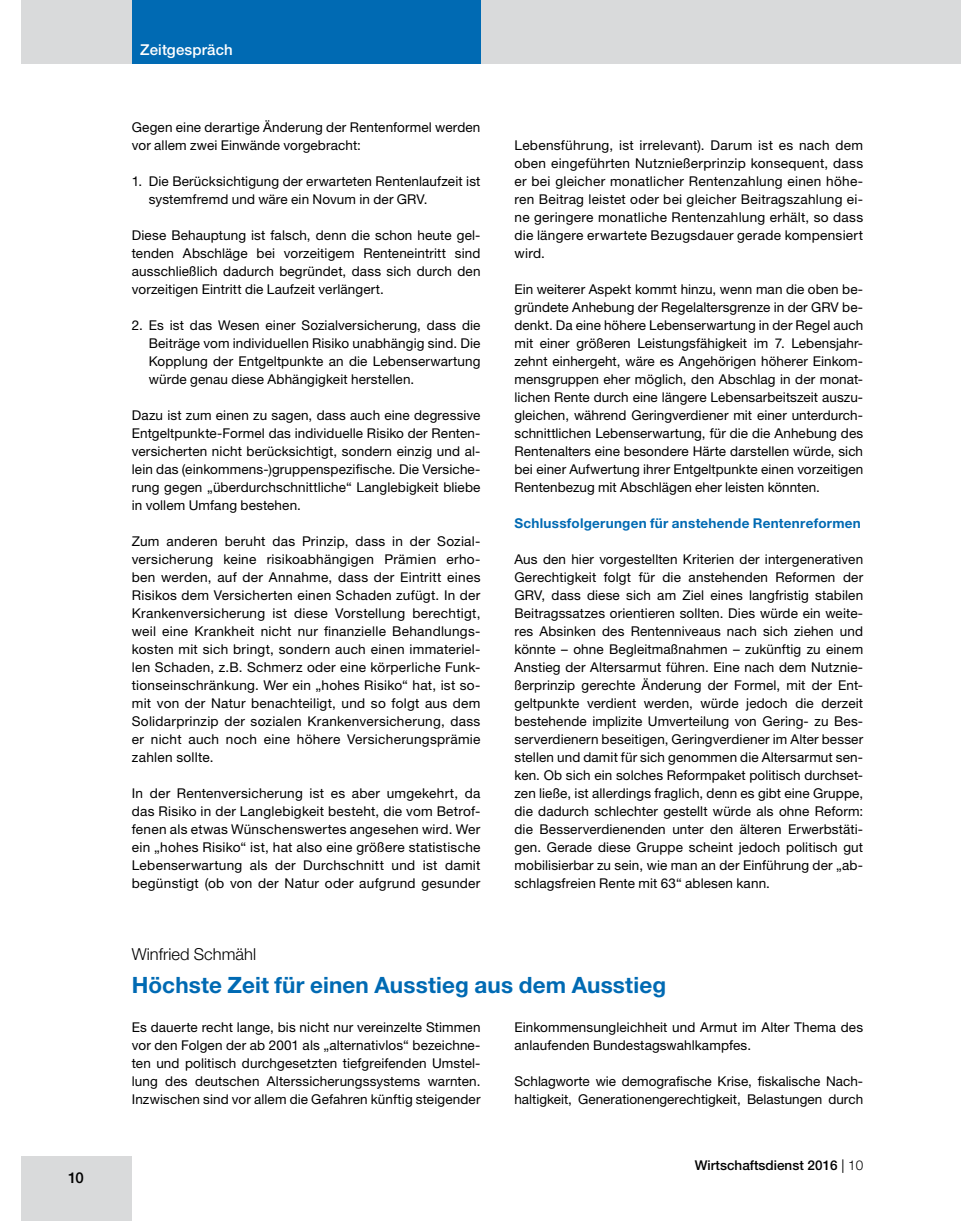
<style>
.page{position:relative;width:961px;height:1221px;background:#fff}
.page>*{position:absolute;margin:0;border:0;box-sizing:border-box;transform-origin:0 0}
.t1{font:700 22.5px "Helvetica Neue";letter-spacing:.005em;color:#006ab3}
.t2{font:300 16.5px "Helvetica Neue";letter-spacing:.005em;color:#000}
.t3{font:500 15px "Helvetica Neue";letter-spacing:.01em;color:#fff}
.t4{font:500 15px "Helvetica Neue";color:#000}
.t5{font:13.5px/18px "Helvetica Neue";letter-spacing:.01em;color:#000;text-align:justify}
.t6{font:700 13.5px "Helvetica Neue";letter-spacing:.02em;color:#006ab3}
.t7{font:500 13.5px "Helvetica Neue";color:#000}
.s1{font-weight:400}
.s2{font-weight:300}
</style>
<div class="page">
<div style="left:21px;top:0;width:919px;height:64px;background:#d9dadb"></div>
<div style="left:940px;top:0;width:21px;height:64px;background:#d9dadb"></div>
<div style="left:132px;top:0;width:348px;height:64px;background:#006ab3"></div>
<div style="left:21px;top:1156px;width:111px;height:64px;background:#d9dadb"></div>
<p class="t4" style="left:68px;top:1168px;width:17px">10</p>
<p class="t3" style="left:140px;top:41px;width:94px">Zeitgespräch</p>
<p class="t5" style="left:132px;top:118px;width:350px">Gegen eine derartige Änderung der Rentenformel werden vor allem zwei Einwände vorgebracht:</p>
<p class="t5" style="left:149px;top:172px;width:333px;text-indent:-17px">1. Die Berücksichtigung der erwarteten Rentenlaufzeit ist systemfremd und wäre ein Novum in der GRV.</p>
<p class="t5" style="left:132px;top:226px;width:350px">Diese Behauptung ist falsch, denn die schon heute gel&shy;tenden Abschläge bei vorzeitigem Renteneintritt sind ausschließlich dadurch begründet, dass sich durch den vorzeitigen Eintritt die Laufzeit verlängert.</p>
<p class="t5" style="left:149px;top:316px;width:333px;text-indent:-17px">2. Es ist das Wesen einer Sozialversicherung, dass die Beiträge vom individuellen Risiko unabhängig sind. Die Kopplung der Entgeltpunkte an die Lebenserwartung würde genau diese Abhängigkeit herstellen.</p>
<p class="t5" style="left:132px;top:406px;width:350px">Dazu ist zum einen zu sagen, dass auch eine degressive Entgeltpunkte-Formel das individuelle Risiko der Renten&shy;versicherten nicht berücksichtigt, sondern einzig und al&shy;lein das (einkommens-)gruppenspezifische. Die Versiche&shy;rung gegen „überdurchschnittliche“ Langlebigkeit bliebe in vollem Umfang bestehen.</p>
<p class="t5" style="left:132px;top:532px;width:350px">Zum anderen beruht das Prinzip, dass in der Sozial&shy;versicherung keine risikoabhängigen Prämien erho&shy;ben werden, auf der Annahme, dass der Eintritt eines Risikos dem Versicherten einen Schaden zufügt. In der Krankenversicherung ist diese Vorstellung berechtigt, weil eine Krankheit nicht nur finanzielle Behandlungs&shy;kosten mit sich bringt, sondern auch einen immateriel&shy;len Schaden, z.B. Schmerz oder eine körperliche Funk&shy;tionseinschränkung. Wer ein „hohes Risiko“ hat, ist so&shy;mit von der Natur benachteiligt, und so folgt aus dem Solidarprinzip der sozialen Krankenversicherung, dass er nicht auch noch eine höhere Versicherungsprämie zahlen sollte.</p>
<p class="t5" style="left:132px;top:784px;width:350px">In der Rentenversicherung ist es aber umgekehrt, da das Risiko in der Langlebigkeit besteht, die vom Betrof&shy;fenen als etwas Wünschenswertes angesehen wird. Wer ein „hohes Risiko“ ist, hat also eine größere statistische Lebenserwartung als der Durchschnitt und ist damit begünstigt (ob von der Natur oder aufgrund gesunder</p>
<p class="t5" style="left:514px;top:136px;width:350px">Lebensführung, ist irrelevant). Darum ist es nach dem oben eingeführten Nutznießerprinzip konsequent, dass er bei gleicher monatlicher Rentenzahlung einen höhe&shy;ren Beitrag leistet oder bei gleicher Beitragszahlung ei&shy;ne geringere monatliche Rentenzahlung erhält, so dass die längere erwartete Bezugsdauer gerade kompensiert wird.</p>
<p class="t5" style="left:514px;top:280px;width:350px">Ein weiterer Aspekt kommt hinzu, wenn man die oben be&shy;gründete Anhebung der Regelaltersgrenze in der GRV be&shy;denkt. Da eine höhere Lebenserwartung in der Regel auch mit einer größeren Leistungsfähigkeit im 7. Lebensjahr&shy;zehnt einhergeht, wäre es Angehörigen höherer Einkom&shy;mensgruppen eher möglich, den Abschlag in der monat&shy;lichen Rente durch eine längere Lebensarbeitszeit auszu&shy;gleichen, während Geringverdiener mit einer unterdurch&shy;schnittlichen Lebenserwartung, für die die Anhebung des Rentenalters eine besondere Härte darstellen würde, sich bei einer Aufwertung ihrer Entgeltpunkte einen vorzeitigen Rentenbezug mit Abschlägen eher leisten könnten.</p>
<p class="t6" style="left:514px;top:515px;width:348px">Schlussfolgerungen für anstehende Rentenreformen</p>
<p class="t5" style="left:514px;top:550px;width:350px">Aus den hier vorgestellten Kriterien der intergenerativen Gerechtigkeit folgt für die anstehenden Reformen der GRV, dass diese sich am Ziel eines langfristig stabilen Beitragssatzes orientieren sollten. Dies würde ein weite&shy;res Absinken des Rentenniveaus nach sich ziehen und könnte – ohne Begleitmaßnahmen – zukünftig zu einem Anstieg der Altersarmut führen. Eine nach dem Nutznie&shy;ßerprinzip gerechte Änderung der Formel, mit der Ent&shy;geltpunkte verdient werden, würde jedoch die derzeit bestehende implizite Umverteilung von Gering- zu Bes&shy;serverdienern beseitigen, Geringverdiener im Alter besser stellen und damit für sich genommen die Altersarmut sen&shy;ken. Ob sich ein solches Reformpaket politisch durchset&shy;zen ließe, ist allerdings fraglich, denn es gibt eine Gruppe, die dadurch schlechter gestellt würde als ohne Reform: die Besserverdienenden unter den älteren Erwerbstäti&shy;gen. Gerade diese Gruppe scheint jedoch politisch gut mobilisierbar zu sein, wie man an der Einführung der „ab&shy;schlagsfreien Rente mit 63“ ablesen kann.</p>
<p class="t2" style="left:132px;top:944px;width:126px">Winfried Schmähl</p>
<h1 class="t1" style="left:132px;top:971px;width:536px">Höchste Zeit für einen Ausstieg aus dem Ausstieg</h1>
<p class="t5" style="left:132px;top:1018px;width:350px">Es dauerte recht lange, bis nicht nur vereinzelte Stimmen vor den Folgen der ab 2001 als „alternativlos“ bezeichne&shy;ten und politisch durchgesetzten tiefgreifenden Umstel&shy;lung des deutschen Alterssicherungssystems warnten.<br>Inzwischen sind vor allem die Gefahren künftig steigender</p>
<p class="t5" style="left:514px;top:1018px;width:350px">Einkommensungleichheit und Armut im Alter Thema des anlaufenden Bundestagswahlkampfes.</p>
<p class="t5" style="left:514px;top:1072px;width:350px">Schlagworte wie demografische Krise, fiskalische Nach&shy;haltigkeit, Generationengerechtigkeit, Belastungen durch</p>
<p class="t7" style="left:695px;top:1156px;width:170px">Wirtschaftsdienst 2016 <span class="s1">|</span> <span class="s2">10</span></p>
</div>
